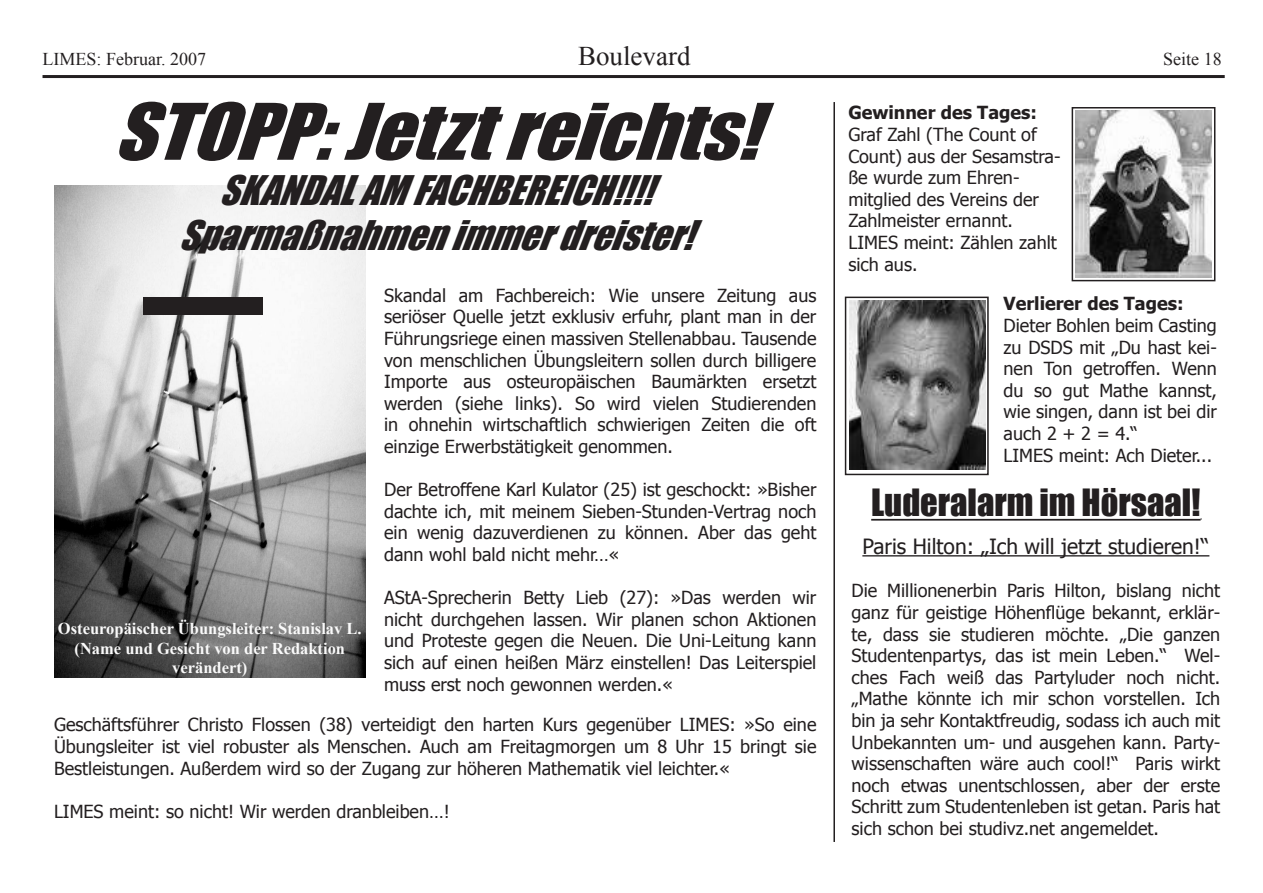
<style>
.page{position:relative;width:1263px;height:893px;background:#fff}
.page>*{position:absolute;margin:0;border:0;box-sizing:border-box;transform-origin:0 0}
.t1{font:italic 72px "Impact";color:#231f20;scale:1.1 1}
.t2{font:italic 37.5px "Impact";color:#231f20}
.t3{font:34.5px "Impact";color:#231f20}
.t4{font:27px "Times New Roman";color:#231f20}
.t5{font:21px "Tahoma";color:#231f20}
.t6{font:18px/21.6px "Tahoma";color:#231f20;text-align:justify}
.t7{font:700 18px "Tahoma";color:#231f20}
.t8{font:18px "Times New Roman";color:#231f20}
.t9{font:700 16.5px/19.8px "Times New Roman";color:#fafafa;text-align:center}
</style>
<div class="page">
<hr style="left:871px;top:519px;width:329px;height:2px;background:#231f20">
<hr style="left:862px;top:555px;width:347px;height:1px;background:#231f20">
<hr style="left:833px;top:102px;width:2px;height:740px;background:#231f20">
<hr style="left:43px;top:75px;width:1182px;height:3px;background:#231f20">
<img style="left:54px;top:186px;width:312px;height:491px">
<div style="left:143px;top:298px;width:119px;height:17px;background:#231f20"></div>
<div style="left:845px;top:297px;width:144px;height:178px;border:2px solid #231f20"></div>
<div style="left:1071px;top:107px;width:144px;height:174px;border:2px solid #231f20"></div>
<img style="left:849px;top:300px;width:136px;height:170px">
<img style="left:1076px;top:111px;width:136px;height:167px">
<p class="t8" style="left:43px;top:47px;width:165px">LIMES: Februar. 2007</p>
<p class="t4" style="left:578px;top:38px;width:114px">Boulevard</p>
<p class="t8" style="left:1163px;top:47px;width:60px">Seite 18</p>
<p class="t1" style="left:113px;top:76px;width:619px">STOPP:Jetztreichts!</p>
<p class="t2" style="left:219px;top:161px;width:456px">SKANDALAMFACHBEREICH!!!!</p>
<p class="t2" style="left:178px;top:206px;width:537px">Sparmaßnahmenimmerdreister!</p>
<p class="t9" style="left:58px;top:618px;width:305px">Osteuropäischer Übungsleiter: Stanislav L.</p>
<p class="t9" style="left:75px;top:638px;width:272px">(Name und Gesicht von der Redaktion verändert)</p>
<p class="t6" style="left:384px;top:284px;width:434px">Skandal am Fachbereich: Wie unsere Zeitung aus seriöser Quelle jetzt exklusiv erfuhr, plant man in der Führungsriege einen massiven Stellenabbau. Tausende von menschlichen Übungsleitern sollen durch billigere Importe aus osteuropäischen Baumärkten ersetzt werden (siehe links). So wird vielen Studierenden in ohnehin wirtschaftlich schwierigen Zeiten die oft einzige Erwerbstätigkeit genommen.</p>
<p class="t6" style="left:384px;top:478px;width:434px">Der Betroffene Karl Kulator (25) ist geschockt: »Bisher dachte ich, mit meinem Sieben-Stunden-Vertrag noch ein wenig dazuverdienen zu können. Aber das geht dann wohl bald nicht mehr…«</p>
<p class="t6" style="left:384px;top:586px;width:434px">AStA-Sprecherin Betty Lieb (27): »Das werden wir nicht durchgehen lassen. Wir planen schon Aktionen und Proteste gegen die Neuen. Die Uni-Leitung kann sich auf einen heißen März einstellen! Das Leiterspiel muss erst noch gewonnen werden.«</p>
<p class="t6" style="left:54px;top:713px;width:764px">Geschäftsführer Christo Flossen (38) verteidigt den harten Kurs gegenüber LIMES: »So eine Übungsleiter ist viel robuster als Menschen. Auch am Freitagmorgen um 8 Uhr 15 bringt sie Bestleistungen. Außerdem wird so der Zugang zur höheren Mathematik viel leichter.«</p>
<p class="t6" style="left:54px;top:799px;width:397px">LIMES meint: so nicht! Wir werden dranbleiben…!</p>
<p class="t7" style="left:848px;top:100px;width:190px">Gewinner des Tages:</p>
<p class="t6" style="left:848px;top:123px;width:214px;text-align:left">Graf Zahl (The Count of<br>Count) aus der Sesamstra&shy;ße wurde zum Ehren&shy;mitglied des Vereins der<br>Zahlmeister ernannt.</p>
<p class="t6" style="left:848px;top:231px;width:210px">LIMES meint: Zählen zahlt sich aus.</p>
<p class="t7" style="left:1003px;top:291px;width:181px">Verlierer des Tages:</p>
<p class="t6" style="left:1003px;top:314px;width:215px">Dieter Bohlen beim Casting zu DSDS mit „Du hast kei&shy;nen Ton getroffen. Wenn du so gut Mathe kannst, wie singen, dann ist bei dir auch 2 + 2 = 4.“</p>
<p class="t6" style="left:1003px;top:443px;width:210px">LIMES meint: Ach Dieter...</p>
<p class="t3" style="left:871px;top:476px;width:331px">Luderalarm im Hörsaal!</p>
<p class="t5" style="left:862px;top:532px;width:348px">Paris Hilton: „Ich will jetzt studieren!“</p>
<p class="t6" style="left:851px;top:579px;width:370px">Die Millionenerbin Paris Hilton, bislang nicht ganz für geistige Höhenflüge bekannt, erklär&shy;te, dass sie studieren möchte. „Die ganzen Studentenpartys, das ist mein Leben.“ Wel&shy;ches Fach weiß das Partyluder noch nicht. „Mathe könnte ich mir schon vorstellen. Ich bin ja sehr Kontaktfreudig, sodass ich auch mit Unbekannten um- und ausgehen kann. Party&shy;wissenschaften wäre auch cool!“ Paris wirkt noch etwas unentschlossen, aber der erste Schritt zum Studentenleben ist getan. Paris hat sich schon bei studivz.net angemeldet.</p>
</div>
